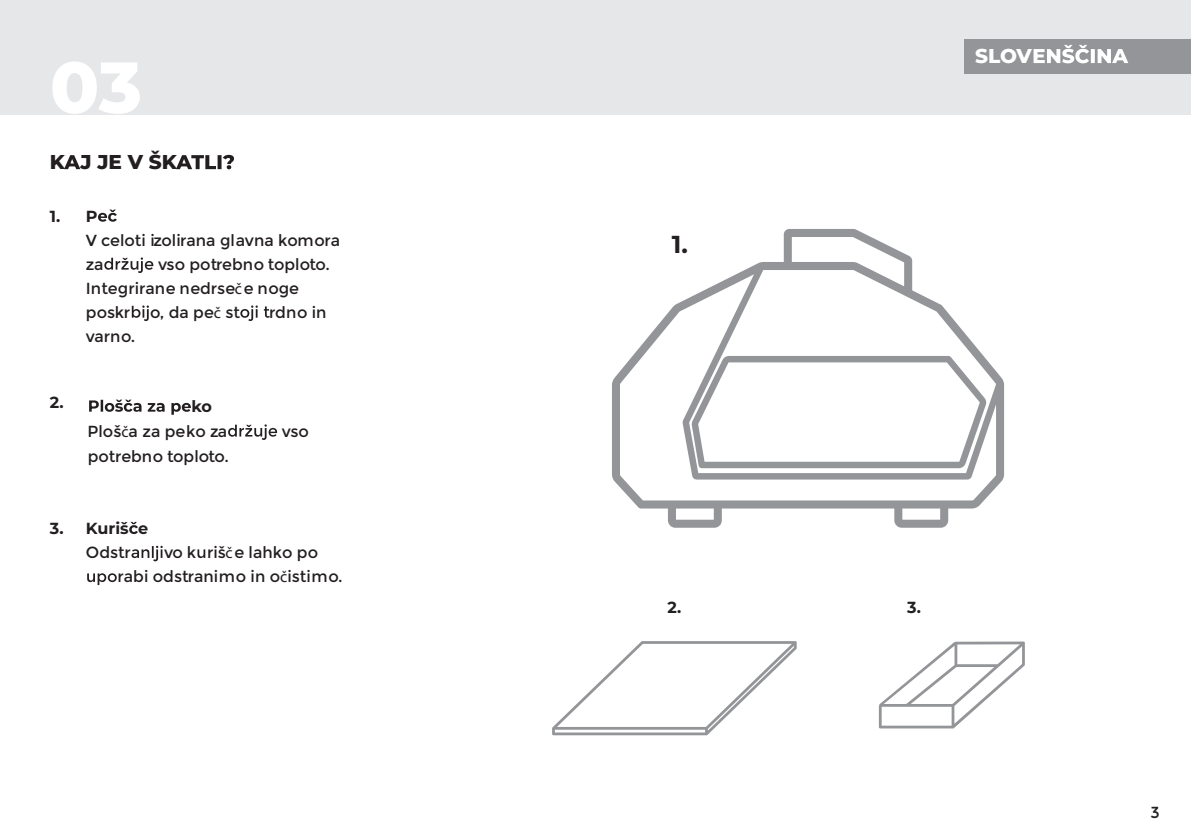
<style>
.page{position:relative;width:1191px;height:840px;background:#fff}
.page>*{position:absolute;margin:0;border:0;box-sizing:border-box;transform-origin:0 0}
.t1{font:800 72px "Montserrat";color:#fff}
.t2{font:700 24.4px "Montserrat";color:#231f20}
.t3{font:800 20px "Montserrat";color:#231f20}
.t4{font:800 20px "Montserrat";color:#fff}
.t5{font:16px/24px "Montserrat";color:#231f20}
.t6{font:700 16px "Montserrat";color:#231f20}
.s1{font-family:"Myriad Pro"}
.s2{font-weight:700}
</style>
<div class="page">
<div style="left:0;top:0;width:1191px;height:115px;background:#e6e7e9"></div>
<div style="left:964px;top:39px;width:227px;height:34px;background:#939598"></div>
<svg style="left:1033px;top:45px;width:95px;height:18px"></svg>
<svg style="left:64px;top:155px;width:16px;height:14px"></svg>
<svg style="left:176px;top:155px;width:58px;height:14px"></svg>
<svg style="left:98px;top:209px;width:19px;height:12px"></svg>
<svg style="left:104px;top:257px;width:49px;height:16px"></svg>
<svg style="left:132px;top:305px;width:17px;height:16px"></svg>
<svg style="left:240px;top:305px;width:30px;height:16px"></svg>
<svg style="left:129px;top:521px;width:9px;height:12px"></svg>
<svg style="left:131px;top:545px;width:32px;height:16px"></svg>
<svg style="left:197px;top:549px;width:8px;height:8px"></svg>
<svg style="left:87px;top:573px;width:30px;height:11px"></svg>
<svg style="left:89px;top:399px;width:102px;height:15px"></svg>
<svg style="left:228px;top:424px;width:49px;height:15px"></svg>
<svg style="left:612px;top:229px;width:392px;height:298px"></svg>
<svg style="left:552px;top:641px;width:244px;height:93px"></svg>
<svg style="left:879px;top:641px;width:145px;height:87px"></svg>
<h1 class="t1" style="left:50px;top:39px;width:94px">03</h1>
<p class="t3" style="left:50px;top:149px;width:128px">K J JE V ŠK</p>
<p class="t6" style="left:50px;top:205px;width:49px">1. P</p>
<p class="t5" style="left:86px;top:228px;width:256px">V celoti izolirana glavna komora za</p>
<p class="t5" style="left:86px;top:252px;width:245px;text-indent:72px">vso potrebno toploto.<br>Integrirane nedrse<span class="s1">č</span>e noge poskr o, da pe<span class="s1">č</span> st</p>
<p class="t5" style="left:269px;top:300px;width:59px">rdno in</p>
<p class="t6" style="left:50px;top:392px;width:15px">2.</p>
<p class="t5" style="left:86px;top:324px;width:51px">varno.</p>
<p class="t5" style="left:88px;top:393px;width:141px;line-height:24.8px;text-indent:104px"><span class="s2">ko<br></span>Ploš<span class="s1">č</span>a za peko za</p>
<p class="t5" style="left:88px;top:444px;width:143px">potrebno toploto.</p>
<p class="t5" style="left:282px;top:419px;width:29px">vso</p>
<p class="t6" style="left:50px;top:517px;width:100px">3. Kuriš e</p>
<p class="t5" style="left:86px;top:540px;width:46px">Odstr</p>
<p class="t5" style="left:118px;top:540px;width:226px;text-indent:46px">vo k riš<span class="s1">č</span>e lahko po rabi odstranimo in o<span class="s1">č</span>istimo.</p>
<h2 class="t2" style="left:672px;top:227px;width:18px">1.</h2>
<p class="t4" style="left:975px;top:43px;width:58px">SLOV</p>
<p class="t6" style="left:667px;top:596px;width:15px">2.</p>
<p class="t6" style="left:907px;top:596px;width:15px">3.</p>
<p class="t5" style="left:1150px;top:800px;width:11px">3</p>
</div>
